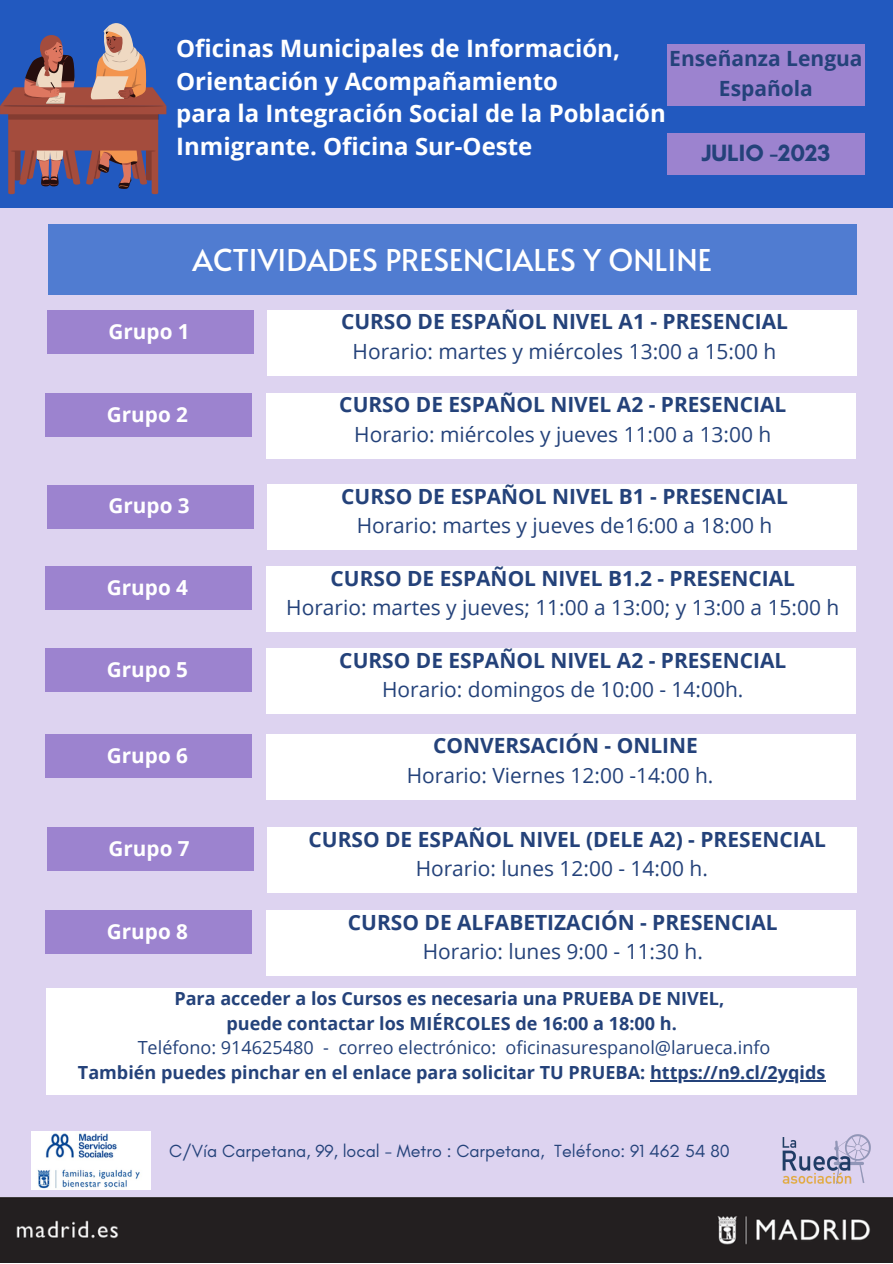
<style>
.page{position:relative;width:893px;height:1264px;background:#fff}
.page>*{position:absolute;margin:0;border:0;box-sizing:border-box;transform-origin:0 0}
.t1{font:30px "Alata";color:#fff}
.t2{font:700 24px/32.5px "Open Sans";color:#fff}
.t3{font:700 24px "Glacial Indifference";color:#24427a}
.t4{font:700 21px/29.2px "Open Sans";color:#24427a;text-align:center}
.t5{font:20.85px "Open Sans";color:#24427a}
.t6{font:700 20.85px "Open Sans";color:#24427a}
.t7{font:700 20.7px "Open Sans";color:#fff}
.t8{font:700 18px "Open Sans";color:#24427a}
.t9{font:18px "Open Sans";color:#24427a}
.t10{font:17.85px "Glacial Indifference";color:#24427a}
</style>
<div class="page">
<div style="left:0;top:0;width:892px;height:1262px;background:#ddd3f0"></div>
<div style="left:0;top:0;width:892px;height:208px;background:#2259bf"></div>
<div style="left:667px;top:44px;width:198px;height:62px;background:#9c83cf"></div>
<div style="left:0;top:1197px;width:892px;height:65px;background:#231f20"></div>
<div style="left:667px;top:133px;width:198px;height:41px;background:#9c83cf"></div>
<div style="left:46px;top:987px;width:811px;height:107px;background:#fff"></div>
<hr style="left:650px;top:1080px;width:175px;height:1px;background:#24427a">
<div style="left:48px;top:224px;width:809px;height:70px;background:#507cd1"></div>
<div style="left:47px;top:310px;width:206px;height:44px;background:#9c83cf"></div>
<div style="left:268px;top:310px;width:589px;height:65px;background:#fff"></div>
<div style="left:45px;top:393px;width:207px;height:44px;background:#9c83cf"></div>
<div style="left:266px;top:393px;width:589px;height:65px;background:#fff"></div>
<div style="left:47px;top:485px;width:206px;height:43px;background:#9c83cf"></div>
<div style="left:268px;top:485px;width:589px;height:65px;background:#fff"></div>
<div style="left:45px;top:566px;width:207px;height:44px;background:#9c83cf"></div>
<div style="left:266px;top:566px;width:589px;height:65px;background:#fff"></div>
<div style="left:45px;top:648px;width:207px;height:44px;background:#9c83cf"></div>
<div style="left:266px;top:648px;width:589px;height:65px;background:#fff"></div>
<div style="left:45px;top:734px;width:207px;height:44px;background:#9c83cf"></div>
<div style="left:266px;top:734px;width:589px;height:65px;background:#fff"></div>
<div style="left:47px;top:827px;width:206px;height:44px;background:#9c83cf"></div>
<div style="left:268px;top:827px;width:589px;height:65px;background:#fff"></div>
<div style="left:45px;top:910px;width:207px;height:44px;background:#9c83cf"></div>
<div style="left:266px;top:910px;width:589px;height:65px;background:#fff"></div>
<img style="left:32px;top:1131px;width:119px;height:58px">
<img style="left:765px;top:1134px;width:127px;height:74px">
<svg style="left:0;top:23px;width:166px;height:172px"></svg>
<p class="t2" style="left:176px;top:31px;width:445px">Oficinas Municipales de Información,</p>
<p class="t2" style="left:176px;top:64px;width:383px">Orientación y Acompañamiento</p>
<p class="t2" style="left:176px;top:97px;width:491px">para la Integración Social de la Población<br>Inmigrante. Oficina Sur-Oeste</p>
<p class="t4" style="left:669px;top:44px;width:195px">Enseñanza Lengua<br>Española</p>
<p class="t3" style="left:701px;top:138px;width:131px">JULIO -2023</p>
<p class="t1" style="left:192px;top:238px;width:520px">ACTIVIDADES PRESENCIALES Y ONLINE</p>
<p class="t7" style="left:109px;top:316px;width:83px">Grupo 1</p>
<p class="t7" style="left:107px;top:399px;width:83px">Grupo 2</p>
<p class="t7" style="left:109px;top:491px;width:83px">Grupo 3</p>
<p class="t7" style="left:107px;top:573px;width:83px">Grupo 4</p>
<p class="t7" style="left:107px;top:655px;width:83px">Grupo 5</p>
<p class="t7" style="left:107px;top:740px;width:83px">Grupo 6</p>
<p class="t7" style="left:109px;top:834px;width:83px">Grupo 7</p>
<p class="t7" style="left:107px;top:917px;width:83px">Grupo 8</p>
<p class="t6" style="left:341px;top:307px;width:448px">CURSO DE ESPAÑOL NIVEL A1 - PRESENCIAL</p>
<p class="t5" style="left:352px;top:336px;width:425px">Horario: martes y miércoles 13:00 a 15:00 h</p>
<p class="t6" style="left:339px;top:390px;width:448px">CURSO DE ESPAÑOL NIVEL A2 - PRESENCIAL</p>
<p class="t5" style="left:354px;top:419px;width:418px">Horario: miércoles y jueves 11:00 a 13:00 h</p>
<p class="t6" style="left:341px;top:482px;width:448px">CURSO DE ESPAÑOL NIVEL B1 - PRESENCIAL</p>
<p class="t5" style="left:356px;top:511px;width:417px">Horario: martes y jueves de16:00 a 18:00 h</p>
<p class="t6" style="left:330px;top:563px;width:466px">CURSO DE ESPAÑOL NIVEL B1.2 - PRESENCIAL</p>
<p class="t5" style="left:286px;top:592px;width:554px">Horario: martes y jueves; 11:00 a 13:00; y 13:00 a 15:00 h</p>
<p class="t6" style="left:339px;top:645px;width:448px">CURSO DE ESPAÑOL NIVEL A2 - PRESENCIAL</p>
<p class="t5" style="left:382px;top:674px;width:363px">Horario: domingos de 10:00 - 14:00h.</p>
<p class="t6" style="left:433px;top:731px;width:266px">CONVERSACIÓN - ONLINE</p>
<p class="t5" style="left:407px;top:760px;width:308px">Horario: Viernes 12:00 -14:00 h.</p>
<p class="t6" style="left:308px;top:824px;width:519px">CURSO DE ESPAÑOL NIVEL (DELE A2) - PRESENCIAL</p>
<p class="t5" style="left:415px;top:853px;width:294px">Horario: lunes 12:00 - 14:00 h.</p>
<p class="t6" style="left:348px;top:907px;width:431px">CURSO DE ALFABETIZACIÓN - PRESENCIAL</p>
<p class="t5" style="left:422px;top:936px;width:282px">Horario: lunes 9:00 - 11:30 h.</p>
<p class="t8" style="left:174px;top:985px;width:551px">Para acceder a los Cursos es necesaria una PRUEBA DE NIVEL,</p>
<p class="t8" style="left:226px;top:1010px;width:452px">puede contactar los MIÉRCOLES de 16:00 a 18:00 h.</p>
<p class="t9" style="left:138px;top:1035px;width:634px">Teléfono: 914625480 - correo electrónico: oficinasurespanol@larueca.info</p>
<p class="t8" style="left:78px;top:1059px;width:749px">También puedes pinchar en el enlace para solicitar TU PRUEBA: https://n9.cl/2yqids</p>
<p class="t10" style="left:169px;top:1139px;width:562px">C/Vía Carpetana, 99, local - Metro : Carpetana, Teléfono: 91 462 54 80</p>
</div>
